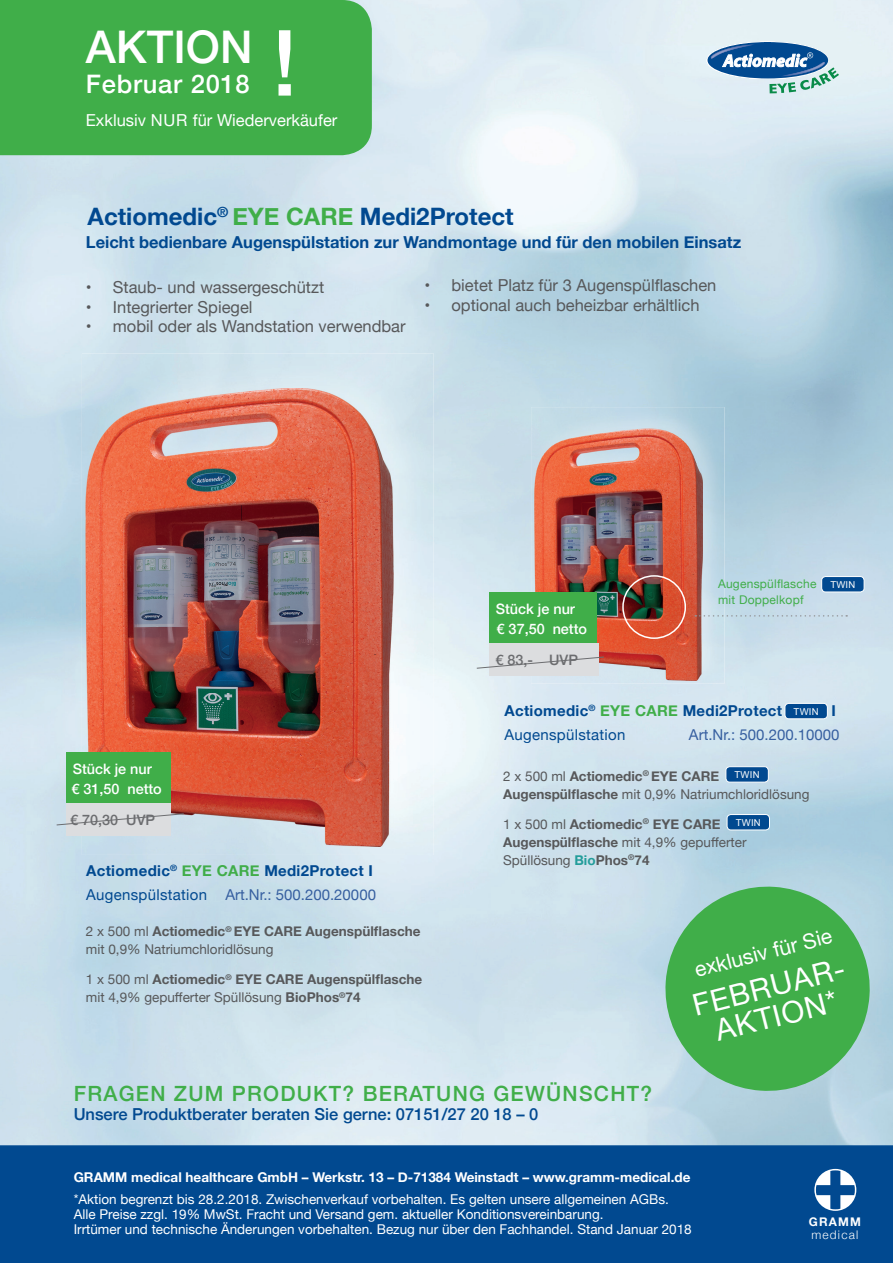
<style>
.page{position:relative;width:893px;height:1263px;background:#fff}
.page>*{position:absolute;margin:0;border:0;box-sizing:border-box;transform-origin:0 0}
.t1{font:500 91.5px "Helvetica Neue";color:#fff}
.t2{font:500 45px "Helvetica Neue";color:#fff}
.t3{font:30px/30px "Helvetica Neue";color:#fff;text-align:center}
.t4{font:500 25.5px "Helvetica Neue";letter-spacing:.03em;color:#fff}
.t5{font:700 24px "Helvetica Neue";color:#014990}
.t6{font:500 21px "Helvetica Neue";letter-spacing:.06em;color:#40ae49}
.t7{font:21px "Helvetica Neue";color:#fff}
.t8{font:16.5px "Helvetica Neue";color:#57585a}
.t9{font:700 16.5px "Helvetica Neue";color:#014990}
.t10{font:500 16.5px "Helvetica Neue";color:#014990}
.t11{font:16.5px "Helvetica Neue";color:#fff}
.t12{font:700 15px/24px "Helvetica Neue";letter-spacing:.02em;color:#014990}
.t13{font:15px "Helvetica Neue";color:#365fa0}
.t14{font:15px "Helvetica Neue";letter-spacing:.02em;color:#014990}
.t15{font:500 14.4px "Helvetica Neue";color:#fff}
.t16{font:500 14.4px "Helvetica Neue";color:#6c6d70}
.t17{font:13.5px/15px "Helvetica Neue";color:#fff}
.t18{font:700 13.5px/18px "Helvetica Neue";color:#57585a}
.t19{font:13.5px/18px "Helvetica Neue";color:#57585a}
.t20{font:700 13.5px "Helvetica Neue";color:#fff}
.t21{font:12px/16.5px "Helvetica Neue";letter-spacing:.02em;color:#40ae49}
.t22{font:300 11.85px "Helvetica Neue";letter-spacing:.1em;color:#fff}
.t23{font:700 11.85px "Helvetica Neue";letter-spacing:.1em;color:#fff}
.t24{font:9.45px "Arial";letter-spacing:.025em;color:#fff}
.s1{color:#40ae49}
.s2{color:#40ad49}
.s3{font-weight:400}
.s4{font-weight:400;color:#365fa0}
.s5{font-weight:700}
.s6{color:#239d9b}
</style>
<div class="page">
<img style="left:0;top:0;width:893px;height:1145px">
<div style="left:0;top:0;width:372px;height:155px;background:#40ae49"></div>
<img style="left:82px;top:353px;width:352px;height:502px">
<img style="left:86px;top:389px;width:307px;height:457px">
<div style="left:0;top:1145px;width:893px;height:118px;background:#014990"></div>
<svg style="left:694px;top:39px;width:145px;height:57px;background:#92b5cd"></svg>
<svg style="left:814px;top:1169px;width:42px;height:42px"></svg>
<img style="left:531px;top:407px;width:193px;height:277px">
<img style="left:534px;top:428px;width:169px;height:252px">
<div style="left:785px;top:703px;width:42px;height:16px;background:#014990;border-radius:4px"></div>
<div style="left:785px;top:703px;width:42px;height:16px;border:1px solid #fff;border-radius:4px"></div>
<div style="left:726px;top:767px;width:42px;height:15px;background:#014990;border-radius:4px"></div>
<div style="left:726px;top:766px;width:42px;height:16px;border:1px solid #fff;border-radius:4px"></div>
<svg style="left:662px;top:883px;width:211px;height:211px;background:#60b872"></svg>
<div style="left:622px;top:575px;width:64px;height:64px;border:2px solid #fff;border-radius:50%"></div>
<svg style="left:695px;top:615px;width:152px;height:2px"></svg>
<div style="left:66px;top:753px;width:105px;height:51px;background:#40ae49"></div>
<div style="left:66px;top:803px;width:105px;height:33px;background:#dcdddf"></div>
<div style="left:489px;top:592px;width:108px;height:52px;background:#40ae49"></div>
<div style="left:489px;top:643px;width:109px;height:32px;background:#dcdddf"></div>
<div style="left:727px;top:814px;width:42px;height:16px;background:#014990;border-radius:4px"></div>
<div style="left:727px;top:814px;width:43px;height:16px;border:1px solid #fff;border-radius:4px"></div>
<div style="left:822px;top:576px;width:42px;height:16px;background:#014990;border-radius:4px"></div>
<div style="left:821px;top:576px;width:43px;height:16px;border:1px solid #fff;border-radius:4px"></div>
<svg style="left:56px;top:813px;width:129px;height:13px"></svg>
<svg style="left:476px;top:656px;width:129px;height:13px"></svg>
<h2 class="t2" style="left:86px;top:10px;width:168px">AKTION</h2>
<h3 class="t4" style="left:86px;top:64px;width:165px">Februar 2018</h3>
<h1 class="t1" style="left:272px;top:-11px;width:27px">!</h1>
<p class="t11" style="left:86px;top:108px;width:253px">Exklusiv NUR für Wiederverkäufer</p>
<h3 class="t5" style="left:88px;top:198px;width:428px">Actiomedic<sup>®</sup> <span class="s1">EYE CARE</span> Medi2Protect</h3>
<p class="t9" style="left:86px;top:229px;width:657px">Leicht bedienbare Augenspülstation zur Wandmontage und für den mobilen Einsatz</p>
<p class="t8" style="left:86px;top:275px;width:240px">• Staub- und wassergeschützt</p>
<p class="t8" style="left:86px;top:295px;width:168px">• Integrierter Spiegel</p>
<p class="t8" style="left:86px;top:315px;width:321px">• mobil oder als Wandstation verwendbar</p>
<p class="t8" style="left:424px;top:274px;width:293px">• bietet Platz für 3 Augenspülflaschen</p>
<p class="t8" style="left:424px;top:293px;width:277px">• optional auch beheizbar erhältlich</p>
<p class="t15" style="left:496px;top:597px;width:81px">Stück je nur</p>
<p class="t15" style="left:497px;top:617px;width:92px">€ 37,50 netto</p>
<p class="t16" style="left:495px;top:649px;width:84px">€ 83,- UVP</p>
<p class="t21" style="left:718px;top:576px;width:100px">Augenspülflasche mit Doppelkopf</p>
<p class="t24" style="left:830px;top:578px;width:27px">TWIN</p>
<p class="t12" style="left:505px;top:699px;width:279px">Actiomedic<sup>®</sup> <span class="s1">EYE CARE</span> Medi2Protect</p>
<p class="t12" style="left:832px;top:699px;width:6px">I</p>
<p class="t14" style="left:505px;top:724px;width:122px">Augenspülstation</p>
<p class="t13" style="left:689px;top:724px;width:152px">Art.Nr.: 500.200.10000</p>
<p class="t24" style="left:794px;top:705px;width:27px">TWIN</p>
<p class="t15" style="left:73px;top:757px;width:81px">Stück je nur</p>
<p class="t15" style="left:71px;top:777px;width:92px">€ 31,50 netto</p>
<p class="t16" style="left:70px;top:809px;width:86px">€ 70,30 UVP</p>
<p class="t12" style="left:86px;top:859px;width:291px">Actiomedic<sup>®</sup> <span class="s2">EYE CARE</span> Medi2Protect I<br><span class="s3">Augenspülstation</span> <span class="s4">Art.Nr.: 500.200.20000</span></p>
<p class="t19" style="left:86px;top:923px;width:336px">2 x 500 ml <span class="s5">Actiomedic</span><sup>®</sup> <span class="s5">EYE CARE Augenspülflasche </span>mit 0,9% Natriumchloridlösung</p>
<p class="t18" style="left:86px;top:971px;width:338px"><span class="s3">1 x 500 ml</span> Actiomedic<sup>®</sup> EYE CARE Augenspülflasche <span class="s3">mit 4,9% gepufferter Spüllösung</span> BioPhos<sup>®</sup>74</p>
<p class="t19" style="left:503px;top:768px;width:308px">2 x 500 ml <span class="s5">Actiomedic</span><sup>®</sup> <span class="s5">EYE CARE<br>Augenspülflasche</span> mit 0,9% Natriumchloridlösung</p>
<p class="t18" style="left:503px;top:815px;width:245px"><span class="s3">1 x 500 ml</span> Actiomedic<sup>®</sup> EYE CARE<br>Augenspülflasche <span class="s3">mit 4,9% gepufferter<br>Spüllösung</span> <span class="s6">Bio</span>Phos<sup>®</sup>74</p>
<p class="t24" style="left:735px;top:768px;width:27px">TWIN</p>
<p class="t24" style="left:736px;top:816px;width:27px">TWIN</p>
<h3 class="t7" style="left:691px;top:955px;width:143px;rotate:-14deg">exklusiv für Sie</h3>
<h3 class="t3" style="left:690px;top:992px;width:161px;rotate:-14deg">FEBRUAR-<br>AKTION*</h3>
<h3 class="t6" style="left:74px;top:1076px;width:580px">FRAGEN ZUM PRODUKT? BERATUNG GEWÜNSCHT?</h3>
<p class="t10" style="left:74px;top:1101px;width:466px">Unsere Produktberater beraten Sie gerne: 07151/27 20 18 – 0</p>
<p class="t20" style="left:74px;top:1166px;width:618px">GRAMM medical healthcare GmbH – Werkstr. 13 – D-71384 Weinstadt – www.gramm-medical.de</p>
<p class="t17" style="left:74px;top:1192px;width:619px">*Aktion begrenzt bis 28.2.2018. Zwischenverkauf vorbehalten. Es gelten unsere allgemeinen AGBs.<br>Alle Preise zzgl. 19% MwSt. Fracht und Versand gem. aktueller Konditionsvereinbarung.<br>Irrtümer und technische Änderungen vorbehalten. Bezug nur über den Fachhandel. Stand Januar 2018</p>
<p class="t23" style="left:809px;top:1212px;width:54px">GRAMM</p>
<p class="t22" style="left:811px;top:1225px;width:48px">medical</p>
</div>
